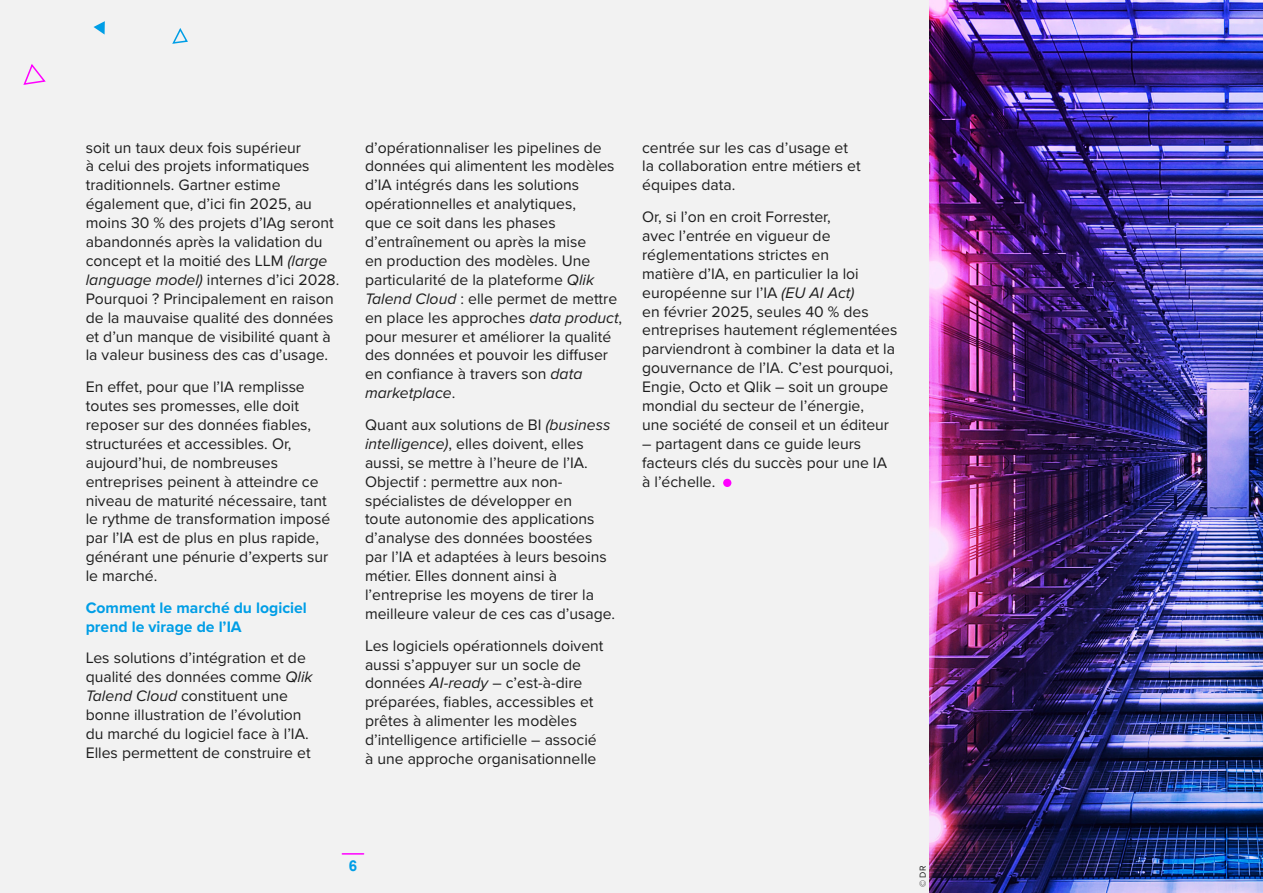
<style>
.page{position:relative;width:1263px;height:893px;background:#ededed}
.page>*{position:absolute;margin:0;border:0;box-sizing:border-box;transform-origin:0 0}
.t1{font:15.75px/18.9px "Proxima Nova";color:#1d1d1d}
.t2{font:700 15.75px/18.9px "Proxima Nova";color:#009ee6}
.t3{font:700 15px "Arial";color:#009ee6}
.t4{font:9px "Proxima Nova";color:#1d1d1d}
.s1{font-style:italic}
</style>
<div class="page">
<hr style="left:342px;top:853px;width:22px;height:2px;background:#f0f">
<svg style="left:23px;top:64px;width:23px;height:21px"></svg>
<svg style="left:94px;top:21px;width:11px;height:14px"></svg>
<svg style="left:172px;top:28px;width:16px;height:16px"></svg>
<img style="left:929px;top:0;width:334px;height:893px">
<div style="left:723px;top:479px;width:8px;height:8px;background:#f0f;border-radius:50%"></div>
<p class="t1" style="left:86px;top:137px;width:255px">soit un taux deux fois supérieur<br>à celui des projets informatiques traditionnels. Gartner estime également que, d’ici fin 2025, au moins 30 % des projets d’IAg seront abandonnés après la validation du concept et la moitié des LLM <span class="s1">(large language model)</span> internes d’ici 2028.<br>Pourquoi ? Principalement en raison de la mauvaise qualité des données et d’un manque de visibilité quant à la valeur business des cas d’usage.</p>
<p class="t1" style="left:86px;top:377px;width:246px">En effet, pour que l’IA remplisse toutes ses promesses, elle doit reposer sur des données fiables, structurées et accessibles. Or, aujourd’hui, de nombreuses entreprises peinent à atteindre ce niveau de maturité nécessaire, tant le rythme de transformation imposé par l’IA est de plus en plus rapide, générant une pénurie d’experts sur le marché.</p>
<p class="t2" style="left:86px;top:598px;width:223px">Comment le marché du logiciel prend le virage de l’IA</p>
<p class="t1" style="left:86px;top:648px;width:228px">Les solutions d’intégration et de qualité des données comme <span class="s1">Qlik<br>Talend Cloud</span> constituent une bonne illustration de l’évolution du marché du logiciel face à l’IA.<br>Elles permettent de construire et</p>
<p class="t1" style="left:365px;top:137px;width:259px">d’opérationnaliser les pipelines de données qui alimentent les modèles d’IA intégrés dans les solutions opérationnelles et analytiques,<br>que ce soit dans les phases d’entraînement ou après la mise<br>en production des modèles. Une particularité de la plateforme <span class="s1">Qlik<br>Talend Cloud</span> : elle permet de mettre en place les approches <span class="s1">data product</span>, pour mesurer et améliorer la qualité des données et pouvoir les diffuser en confiance à travers son <span class="s1">data marketplace</span>.</p>
<p class="t1" style="left:365px;top:415px;width:252px">Quant aux solutions de BI <span class="s1">(business intelligence)</span>, elles doivent, elles aussi, se mettre à l’heure de l’IA.<br>Objectif : permettre aux non&shy;spécialistes de développer en<br>toute autonomie des applications d’analyse des données boostées par l’IA et adaptées à leurs besoins métier. Elles donnent ainsi à l’entreprise les moyens de tirer la meilleure valeur de ces cas d’usage.</p>
<p class="t1" style="left:365px;top:635px;width:240px">Les logiciels opérationnels doivent aussi s’appuyer sur un socle de données <span class="s1">AI-ready</span> – c’est-à-dire préparées, fiables, accessibles et prêtes à alimenter les modèles d’intelligence artificielle – associé à une approche organisationnelle</p>
<p class="t1" style="left:642px;top:137px;width:220px">centrée sur les cas d’usage et la collaboration entre métiers et équipes data.</p>
<p class="t1" style="left:642px;top:207px;width:257px">Or, si l’on en croit Forrester,<br>avec l’entrée en vigueur de réglementations strictes en<br>matière d’IA, en particulier la loi européenne sur l’IA <span class="s1">(EU AI Act)<br></span>en février 2025, seules 40 % des entreprises hautement réglementées parviendront à combiner la data et la gouvernance de l’IA. C’est pourquoi, Engie, Octo et Qlik – soit un groupe mondial du secteur de l’énergie,<br>une société de conseil et un éditeur</p>
<p class="t1" style="left:642px;top:433px;width:246px">– partagent dans ce guide leurs facteurs clés du succès pour une IA à l’échelle.</p>
<p class="t3" style="left:349px;top:856px;width:10px">6</p>
<p class="t4" style="left:916px;top:887px;width:23px;rotate:-90deg">© DR</p>
</div>
